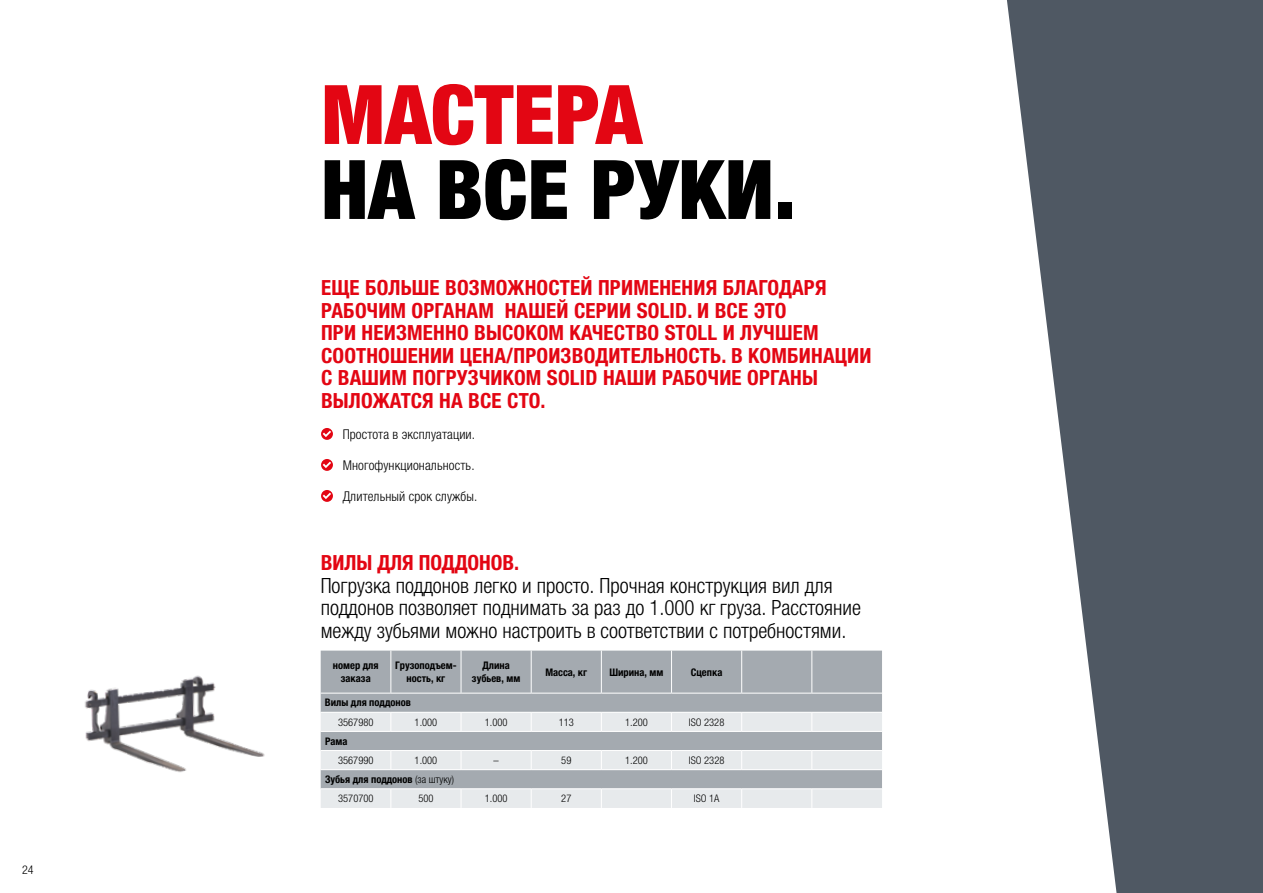
<style>
.page{position:relative;width:1263px;height:893px;background:#fff}
.page>*{position:absolute;margin:0;border:0;box-sizing:border-box;transform-origin:0 0}
.t1{font:900 condensed 82.5px "Helvetica Neue LTW1 G";color:#000}
.t2{font:900 condensed 82.5px "Helvetica Neue LTW1 G";color:#e30613}
.t3{font:700 condensed 21px/22.5px "Helvetica Neue LTW1 G";letter-spacing:.01em;color:#e30613}
.t4{font:300 condensed 21px/22.5px "Helvetica Neue LTW1 G";color:#000}
.t5{font:300 condensed 13.5px "Helvetica Neue LTW1 G";letter-spacing:.01em;color:#000}
.t6{font:300 condensed 12px "Helvetica Neue LTW1 G";color:#000}
.t7{font:700 condensed 10.5px/12.6px "Helvetica Neue LTW1 G";color:#000;text-align:center}
.t8{font:300 condensed 10.5px "Helvetica Neue LTW1 G";color:#000}
.s1{font-weight:300}
</style>
<div class="page">
<svg style="left:1007px;top:0;width:256px;height:893px;fill:#4f5863"></svg>
<img style="left:85px;top:675px;width:180px;height:98px">
<div style="left:321px;top:651px;width:561px;height:61px;background:#a4aab0"></div>
<svg style="left:321px;top:713px;width:561px;height:95px;fill:#e7eaec"></svg>
<svg style="left:390px;top:713px;width:1px;height:18px"></svg>
<svg style="left:461px;top:713px;width:1px;height:18px"></svg>
<svg style="left:531px;top:713px;width:1px;height:18px"></svg>
<svg style="left:601px;top:713px;width:1px;height:18px"></svg>
<svg style="left:671px;top:713px;width:1px;height:18px"></svg>
<svg style="left:741px;top:713px;width:1px;height:18px"></svg>
<svg style="left:811px;top:713px;width:1px;height:18px"></svg>
<svg style="left:390px;top:751px;width:1px;height:18px"></svg>
<svg style="left:461px;top:751px;width:1px;height:18px"></svg>
<svg style="left:531px;top:751px;width:1px;height:18px"></svg>
<svg style="left:601px;top:751px;width:1px;height:18px"></svg>
<svg style="left:671px;top:751px;width:1px;height:18px"></svg>
<svg style="left:741px;top:751px;width:1px;height:18px"></svg>
<svg style="left:811px;top:751px;width:1px;height:18px"></svg>
<svg style="left:390px;top:789px;width:1px;height:19px"></svg>
<svg style="left:461px;top:789px;width:1px;height:19px"></svg>
<svg style="left:531px;top:789px;width:1px;height:19px"></svg>
<svg style="left:601px;top:789px;width:1px;height:19px"></svg>
<svg style="left:671px;top:789px;width:1px;height:19px"></svg>
<svg style="left:741px;top:789px;width:1px;height:19px"></svg>
<svg style="left:811px;top:789px;width:1px;height:19px"></svg>
<hr style="left:390px;top:651px;width:1px;height:42px;background:#fff">
<hr style="left:461px;top:651px;width:1px;height:42px;background:#fff">
<hr style="left:531px;top:651px;width:1px;height:42px;background:#fff">
<hr style="left:601px;top:651px;width:1px;height:42px;background:#fff">
<hr style="left:671px;top:651px;width:1px;height:42px;background:#fff">
<hr style="left:741px;top:651px;width:1px;height:42px;background:#fff">
<hr style="left:811px;top:651px;width:1px;height:42px;background:#fff">
<hr style="left:321px;top:693px;width:70px;height:1px;background:#fff">
<hr style="left:391px;top:693px;width:70px;height:1px;background:#fff">
<hr style="left:461px;top:693px;width:70px;height:1px;background:#fff">
<hr style="left:531px;top:693px;width:70px;height:1px;background:#fff">
<hr style="left:601px;top:693px;width:70px;height:1px;background:#fff">
<hr style="left:671px;top:693px;width:71px;height:1px;background:#fff">
<hr style="left:742px;top:693px;width:70px;height:1px;background:#fff">
<hr style="left:812px;top:693px;width:70px;height:1px;background:#fff">
<hr style="left:321px;top:731px;width:70px;height:1px;background:#fff">
<hr style="left:391px;top:731px;width:70px;height:1px;background:#fff">
<hr style="left:461px;top:731px;width:70px;height:1px;background:#fff">
<hr style="left:531px;top:731px;width:70px;height:1px;background:#fff">
<hr style="left:601px;top:731px;width:70px;height:1px;background:#fff">
<hr style="left:671px;top:731px;width:71px;height:1px;background:#fff">
<hr style="left:742px;top:731px;width:70px;height:1px;background:#fff">
<hr style="left:321px;top:788px;width:70px;height:1px;background:#fff">
<hr style="left:391px;top:788px;width:70px;height:1px;background:#fff">
<hr style="left:461px;top:788px;width:70px;height:1px;background:#fff">
<hr style="left:531px;top:788px;width:70px;height:1px;background:#fff">
<hr style="left:601px;top:788px;width:70px;height:1px;background:#fff">
<hr style="left:671px;top:788px;width:71px;height:1px;background:#fff">
<hr style="left:742px;top:788px;width:70px;height:1px;background:#fff">
<hr style="left:321px;top:769px;width:70px;height:1px;background:#fff">
<hr style="left:391px;top:769px;width:70px;height:1px;background:#fff">
<hr style="left:461px;top:769px;width:70px;height:1px;background:#fff">
<hr style="left:531px;top:769px;width:70px;height:1px;background:#fff">
<hr style="left:601px;top:769px;width:70px;height:1px;background:#fff">
<hr style="left:671px;top:769px;width:71px;height:1px;background:#fff">
<hr style="left:742px;top:769px;width:70px;height:1px;background:#fff">
<hr style="left:812px;top:769px;width:70px;height:1px;background:#fff">
<hr style="left:812px;top:731px;width:70px;height:1px;background:#fff">
<hr style="left:321px;top:750px;width:70px;height:1px;background:#fff">
<hr style="left:391px;top:750px;width:70px;height:1px;background:#fff">
<hr style="left:461px;top:750px;width:70px;height:1px;background:#fff">
<hr style="left:531px;top:750px;width:70px;height:1px;background:#fff">
<hr style="left:601px;top:750px;width:70px;height:1px;background:#fff">
<hr style="left:671px;top:750px;width:71px;height:1px;background:#fff">
<hr style="left:742px;top:750px;width:70px;height:1px;background:#fff">
<hr style="left:812px;top:750px;width:70px;height:1px;background:#fff">
<hr style="left:812px;top:788px;width:70px;height:1px;background:#fff">
<svg style="left:321px;top:428px;width:12px;height:12px"></svg>
<svg style="left:323px;top:431px;width:8px;height:6px"></svg>
<svg style="left:321px;top:459px;width:12px;height:12px"></svg>
<svg style="left:323px;top:462px;width:8px;height:6px"></svg>
<svg style="left:321px;top:490px;width:12px;height:12px"></svg>
<svg style="left:323px;top:493px;width:8px;height:6px"></svg>
<p class="t6" style="left:22px;top:863px;width:13px">24</p>
<h1 class="t2" style="left:321px;top:65px;width:322px">МАСТЕРА</h1>
<h1 class="t1" style="left:321px;top:140px;width:476px">НА ВСЕ РУКИ.</h1>
<p class="t3" style="left:321px;top:277px;width:552px">ЕЩЕ БОЛЬШЕ ВОЗМОЖНОСТЕЙ ПРИМЕНЕНИЯ БЛАГОДАРЯ РАБОЧИМ ОРГАНАМ НАШЕЙ СЕРИИ SOLID. И ВСЕ ЭТО<br>ПРИ НЕИЗМЕННО ВЫСОКОМ КАЧЕСТВО STOLL И ЛУЧШЕМ СООТНОШЕНИИ ЦЕНА/ПРОИЗВОДИТЕЛЬНОСТЬ. В КОМБИНАЦИИ С ВАШИМ ПОГРУЗЧИКОМ SOLID НАШИ РАБОЧИЕ ОРГАНЫ ВЫЛОЖАТСЯ НА ВСЕ СТО.</p>
<p class="t5" style="left:343px;top:426px;width:134px">Простота в эксплуатации.</p>
<p class="t5" style="left:343px;top:457px;width:133px">Многофункциональность.</p>
<p class="t5" style="left:343px;top:488px;width:136px">Длительный срок службы.</p>
<p class="t3" style="left:321px;top:552px;width:200px">ВИЛЫ ДЛЯ ПОДДОНОВ.</p>
<p class="t4" style="left:321px;top:574px;width:542px">Погрузка поддонов легко и просто. Прочная конструкция вил для поддонов позволяет поднимать за раз до 1.000 кг груза. Расстояние между зубьями можно настроить в соответствии с потребностями.</p>
<p class="t7" style="left:333px;top:659px;width:47px">номер для заказа</p>
<p class="t7" style="left:395px;top:659px;width:63px">Грузоподъем&shy;ность, кг</p>
<p class="t7" style="left:472px;top:659px;width:50px">Длина зубьев, мм</p>
<p class="t7" style="left:545px;top:666px;width:43px">Масса, кг</p>
<p class="t7" style="left:609px;top:666px;width:56px">Ширина, мм</p>
<p class="t7" style="left:691px;top:666px;width:33px">Сцепка</p>
<p class="t7" style="left:325px;top:696px;width:87px">Вилы для поддонов</p>
<p class="t8" style="left:338px;top:716px;width:37px">3567980</p>
<p class="t8" style="left:415px;top:716px;width:24px">1.000</p>
<p class="t8" style="left:485px;top:716px;width:24px">1.000</p>
<p class="t8" style="left:559px;top:716px;width:17px">113</p>
<p class="t8" style="left:625px;top:716px;width:24px">1.200</p>
<p class="t8" style="left:689px;top:716px;width:37px">ISO 2328</p>
<p class="t7" style="left:325px;top:735px;width:24px">Рама</p>
<p class="t8" style="left:338px;top:754px;width:37px">3567990</p>
<p class="t8" style="left:415px;top:754px;width:24px">1.000</p>
<p class="t8" style="left:493px;top:754px;width:7px">–</p>
<p class="t8" style="left:561px;top:754px;width:12px">59</p>
<p class="t8" style="left:625px;top:754px;width:24px">1.200</p>
<p class="t8" style="left:689px;top:754px;width:37px">ISO 2328</p>
<p class="t7" style="left:338px;top:770px;width:117px;line-height:19.2px;text-align:left;text-indent:-13px">Зубья для поддонов <span class="s1">(за штуку)<br>3570700</span></p>
<p class="t8" style="left:418px;top:792px;width:17px">500</p>
<p class="t8" style="left:485px;top:792px;width:24px">1.000</p>
<p class="t8" style="left:561px;top:792px;width:12px">27</p>
<p class="t8" style="left:694px;top:792px;width:27px">ISO 1A</p>
</div>
